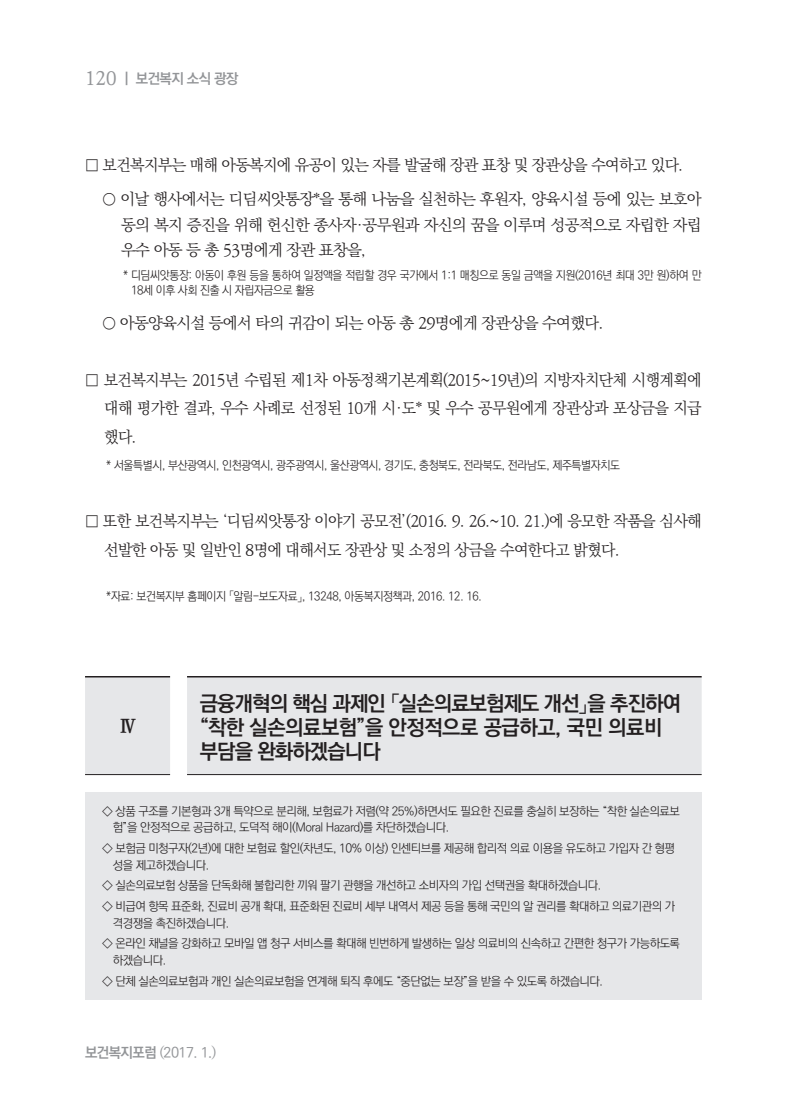
<style>
.page{position:relative;width:808px;height:1106px;background:#fff}
.page>*{position:absolute;margin:0;border:0;box-sizing:border-box;transform-origin:0 0}
.t1{font:21px/24px "Ko Pub Dotum PB";letter-spacing:-.04em;color:#231f20}
.t2{font:21px "YDVY Mj O15";color:#231f20}
.t3{font:15.75px/28.5px "Ko Pub Batang PL";letter-spacing:-.04em;color:#231f20;text-align:justify}
.t4{font:14.25px "Ko Pub Dotum PM";color:#939598}
.t5{font:14.25px "Ko Pub Dotum PB";letter-spacing:-.04em;color:#939598}
.t6{font:12px/20.7px "Ko Pub Dotum PL";letter-spacing:-.04em;color:#231f20}
.t7{font:12px/15px "Ko Pub Dotum PL";letter-spacing:-.04em;color:#231f20;scale:.95 1}
.s1{font-family:"Ko Pub Batang PM";font-size:18.75px}
.s2{font-family:"Ko Pub Dotum PM"}
.s3{font-family:"Ko Pub Dotum PB"}
.s4{font-family:"Ko Pub Batang PL"}
</style>
<div class="page">
<div style="left:85px;top:676px;width:617px;height:98px;background:#e6e7e9"></div>
<hr style="left:85px;top:676px;width:85px;height:1px;background:#231f20">
<hr style="left:85px;top:774px;width:85px;height:1px;background:#231f20">
<hr style="left:187px;top:774px;width:515px;height:1px;background:#231f20">
<hr style="left:187px;top:676px;width:515px;height:1px;background:#231f20">
<div style="left:85px;top:792px;width:616px;height:207px;background:#e6e7e9"></div>
<p class="t5" style="left:85px;top:71px;width:155px"><span class="s1">120</span> | 보건복지 소식 광장</p>
<h2 class="t3" style="left:85px;top:151px;width:600px">□ 보건복지부는 매해 아동복지에 유공이 있는 자를 발굴해 장관 표창 및 장관상을 수여하고 있다.</h2>
<h2 class="t3" style="left:121px;top:187px;width:582px;line-height:25.5px;text-indent:-19px">○ 이날 행사에서는 디딤씨앗통장*을 통해 나눔을 실천하는 후원자, 양육시설 등에 있는 보호아 동의 복지 증진을 위해 헌신한 종사자·공무원과 자신의 꿈을 이루며 성공적으로 자립한 자립 우수 아동 등 총 53명에게 장관 표창을,</h2>
<p class="t7" style="left:131px;top:268px;width:602px;text-indent:-8px">* 디딤씨앗통장: 아동이 후원 등을 통하여 일정액을 적립할 경우 국가에서 1:1 매칭으로 동일 금액을 지원(2016년 최대 3만 원)하여 만<br>18세 이후 사회 진출 시 자립자금으로 활용</p>
<h2 class="t3" style="left:102px;top:309px;width:503px">○ 아동양육시설 등에서 타의 귀감이 되는 아동 총 29명에게 장관상을 수여했다.</h2>
<h2 class="t3" style="left:104px;top:366px;width:599px;text-indent:-19px">□ 보건복지부는 2015년 수립된 제1차 아동정책기본계획(2015~19년)의 지방자치단체 시행계획에 대해 평가한 결과, 우수 사례로 선정된 10개 시·도* 및 우수 공무원에게 장관상과 포상금을 지급 했다.</h2>
<p class="t7" style="left:106px;top:458px;width:542px">* 서울특별시, 부산광역시, 인천광역시, 광주광역시, 울산광역시, 경기도, 충청북도, 전라북도, 전라남도, 제주특별자치도</p>
<h2 class="t3" style="left:104px;top:508px;width:599px;text-indent:-19px">□ 또한 보건복지부는 ‘디딤씨앗통장 이야기 공모전’(2016. 9. 26.~10. 21.)에 응모한 작품을 심사해 선발한 아동 및 일반인 8명에 대해서도 장관상 및 소정의 상금을 수여한다고 밝혔다.</h2>
<p class="t7" style="left:106px;top:589px;width:397px">*자료: 보건복지부 홈페이지 「알림-보도자료」, 13248, 아동복지정책과, 2016. 12. 16.</p>
<h1 class="t2" style="left:118px;top:713px;width:21px">Ⅳ</h1>
<h1 class="t1" style="left:200px;top:692px;width:483px">금융개혁의 핵심 과제인 「실손의료보험제도 개선」을 추진하여 “착한 실손의료보험”을 안정적으로 공급하고, 국민 의료비 부담을 완화하겠습니다</h1>
<p class="t6" style="left:113px;top:803px;width:569px;line-height:16.5px;text-indent:-11px"><span class="s2">◇</span> 상품 구조를 기본형과 3개 특약으로 분리해, 보험료가 저렴(약 25%)하면서도 필요한 진료를 충실히 보장하는 “착한 실손의료보 험”을 안정적으로 공급하고, 도덕적 해이(Moral Hazard)를 차단하겠습니다.</p>
<p class="t6" style="left:113px;top:840px;width:564px;line-height:16.5px;text-indent:-11px"><span class="s2">◇</span> 보험금 미청구자(2년)에 대한 보험료 할인(차년도, 10% 이상) 인센티브를 제공해 합리적 의료 이용을 유도하고 가입자 간 형평 성을 제고하겠습니다.</p>
<p class="t6" style="left:102px;top:875px;width:575px"><span class="s2">◇</span> 실손의료보험 상품을 단독화해 불합리한 끼워 팔기 관행을 개선하고 소비자의 가입 선택권을 확대하겠습니다.<br><span class="s2">◇</span> 비급여 항목 표준화, 진료비 공개 확대, 표준화된 진료비 세부 내역서 제공 등을 통해 국민의 알 권리를 확대하고 의료기관의 가</p>
<p class="t6" style="left:102px;top:913px;width:579px;text-indent:11px">격경쟁을 촉진하겠습니다.<br><span class="s2">◇</span> 온라인 채널을 강화하고 모바일 앱 청구 서비스를 확대해 빈번하게 발생하는 일상 의료비의 신속하고 간편한 청구가 가능하도록</p>
<p class="t6" style="left:102px;top:950px;width:503px;text-indent:11px">하겠습니다.<br><span class="s2">◇</span> 단체 실손의료보험과 개인 실손의료보험을 연계해 퇴직 후에도 “중단없는 보장”을 받을 수 있도록 하겠습니다.</p>
<p class="t4" style="left:85px;top:1045px;width:133px"><span class="s3">보건복지포럼</span> <span class="s4">(</span>2017. 1.<span class="s4">)</span></p>
</div>
